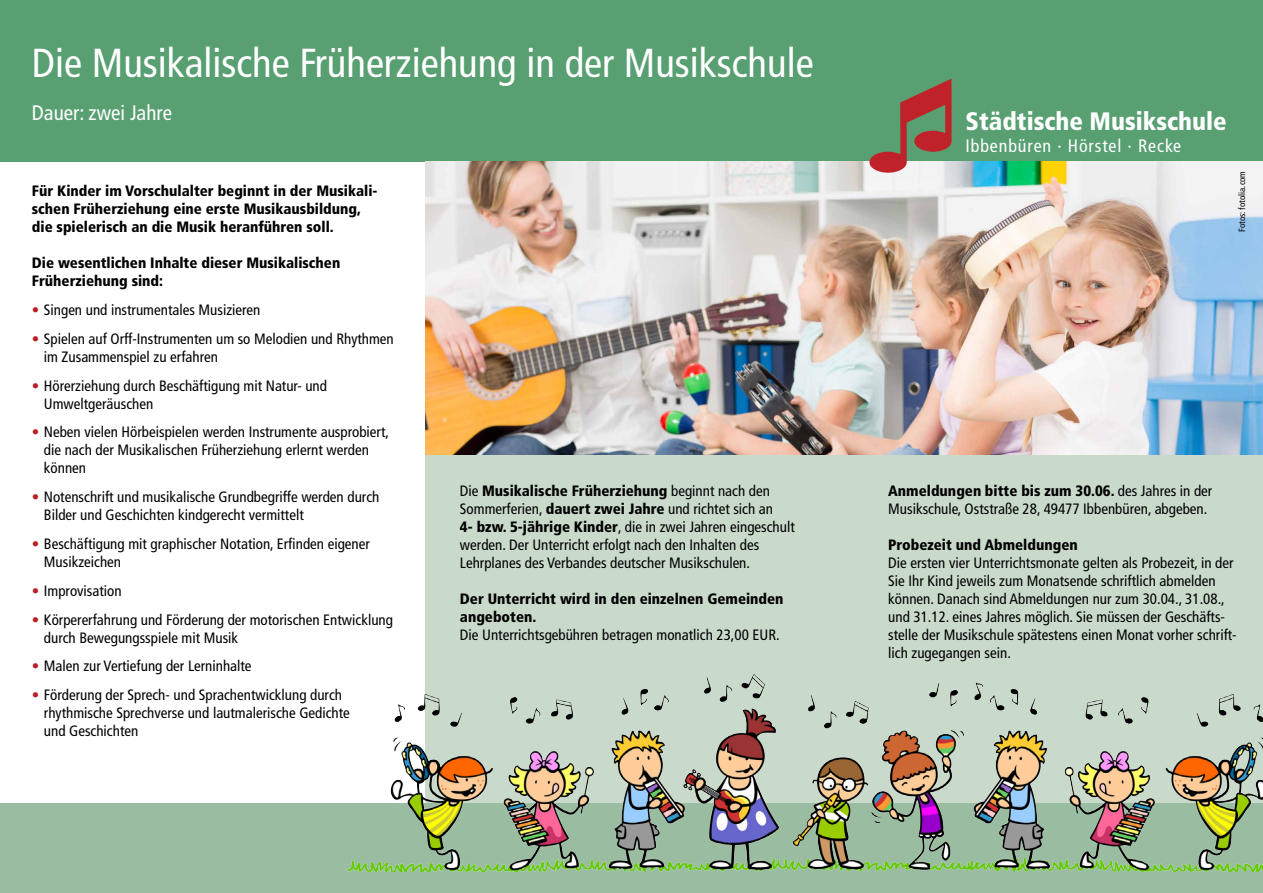
<style>
.page{position:relative;width:1263px;height:893px;background:#fff}
.page>*{position:absolute;margin:0;border:0;box-sizing:border-box;transform-origin:0 0}
.t1{font:condensed 40.5px "Frutiger";color:#fff}
.t2{font:900 condensed 25.2px "Frutiger";color:#fff}
.t3{font:condensed 21px "Frutiger";color:#fff}
.t4{font:condensed 18px "Frutiger";letter-spacing:.05em;color:#fff}
.t5{font:condensed 15px/18px "Frutiger";color:#000}
.t6{font:900 condensed 15px/18px "Frutiger";color:#000}
.t7{font:condensed 9px "Frutiger";color:#000}
.s1{color:#b72126}
.s2{font-weight:900}
</style>
<div class="page">
<div style="left:425px;top:162px;width:838px;height:731px;background:#c9dacb"></div>
<div style="left:0;top:0;width:1263px;height:162px;background:#589f72"></div>
<img style="left:425px;top:162px;width:838px;height:293px">
<div style="left:0;top:804px;width:1263px;height:89px;background:#9abda1"></div>
<img style="left:331px;top:674px;width:641px;height:198px">
<img style="left:972px;top:682px;width:291px;height:190px">
<svg style="left:869px;top:79px;width:82px;height:107px"></svg>
<h1 class="t1" style="left:32px;top:40px;width:783px">Die Musikalische Früherziehung in der Musikschule</h1>
<h3 class="t3" style="left:32px;top:101px;width:142px">Dauer: zwei Jahre</h3>
<p class="t6" style="left:32px;top:182px;width:347px">Für Kinder im Vorschulalter beginnt in der Musikali&shy;schen Früherziehung eine erste Musikausbildung, die spielerisch an die Musik heranführen soll.</p>
<p class="t6" style="left:32px;top:254px;width:310px">Die wesentlichen Inhalte dieser Musikalischen<br>Früherziehung sind:</p>
<p class="t5" style="left:32px;top:301px;width:230px"><span class="s1">•</span> Singen und instrumentales Musizieren</p>
<p class="t5" style="left:44px;top:330px;width:351px;text-indent:-12px"><span class="s1">•</span> Spielen auf Orff-Instrumenten um so Melodien und Rhythmen im Zusammenspiel zu erfahren</p>
<p class="t5" style="left:44px;top:377px;width:285px;text-indent:-12px"><span class="s1">•</span> Hörerziehung durch Beschäftigung mit Natur- und<br>Umweltgeräuschen</p>
<p class="t5" style="left:44px;top:423px;width:347px;text-indent:-12px"><span class="s1">•</span> Neben vielen Hörbeispielen werden Instrumente ausprobiert, die nach der Musikalischen Früherziehung erlernt werden können</p>
<p class="t5" style="left:44px;top:488px;width:337px;text-indent:-12px"><span class="s1">•</span> Notenschrift und musikalische Grundbegriffe werden durch<br>Bilder und Geschichten kindgerecht vermittelt</p>
<p class="t5" style="left:44px;top:535px;width:328px;text-indent:-12px"><span class="s1">•</span> Beschäftigung mit graphischer Notation, Erfinden eigener<br>Musikzeichen</p>
<p class="t5" style="left:32px;top:582px;width:91px"><span class="s1">•</span> Improvisation</p>
<p class="t5" style="left:44px;top:611px;width:351px;text-indent:-12px"><span class="s1">•</span> Körpererfahrung und Förderung der motorischen Entwicklung durch Bewegungsspiele mit Musik</p>
<p class="t5" style="left:32px;top:657px;width:221px"><span class="s1">•</span> Malen zur Vertiefung der Lerninhalte</p>
<p class="t5" style="left:44px;top:686px;width:308px;text-indent:-12px"><span class="s1">•</span> Förderung der Sprech- und Sprachentwicklung durch rhythmische Sprechverse und lautmalerische Gedichte und Geschichten</p>
<p class="t5" style="left:460px;top:482px;width:336px">Die <span class="s2">Musikalische Früherziehung</span> beginnt nach den Sommerferien, <span class="s2">dauert zwei Jahre</span> und richtet sich an<br><span class="s2">4- bzw. 5-jährige Kinder</span>, die in zwei Jahren eingeschult werden. Der Unterricht erfolgt nach den Inhalten des Lehrplanes des Verbandes deutscher Musikschulen.</p>
<p class="t6" style="left:460px;top:590px;width:325px">Der Unterricht wird in den einzelnen Gemeinden angeboten.</p>
<p class="t5" style="left:460px;top:626px;width:321px">Die Unterrichtsgebühren betragen monatlich 23,00 EUR.</p>
<h2 class="t2" style="left:965px;top:106px;width:263px">Städtische Musikschule</h2>
<p class="t4" style="left:965px;top:135px;width:217px">Ibbenbüren · Hörstel · Recke</p>
<p class="t7" style="left:1237px;top:232px;width:62px;rotate:-90deg">Fotos: fotolia.com</p>
<p class="t5" style="left:888px;top:482px;width:326px"><span class="s2">Anmeldungen bitte bis zum 30.06.</span> des Jahres in der<br>Musikschule, Oststraße 28, 49477 Ibbenbüren, abgeben.</p>
<p class="t6" style="left:888px;top:536px;width:191px">Probezeit und Abmeldungen</p>
<p class="t5" style="left:888px;top:554px;width:350px">Die ersten vier Unterrichtsmonate gelten als Probezeit, in der Sie Ihr Kind jeweils zum Monatsende schriftlich abmelden können. Danach sind Abmeldungen nur zum 30.04., 31.08., und 31.12. eines Jahres möglich. Sie müssen der Geschäfts&shy;stelle der Musikschule spätestens einen Monat vorher schrift&shy;lich zugegangen sein.</p>
</div>
